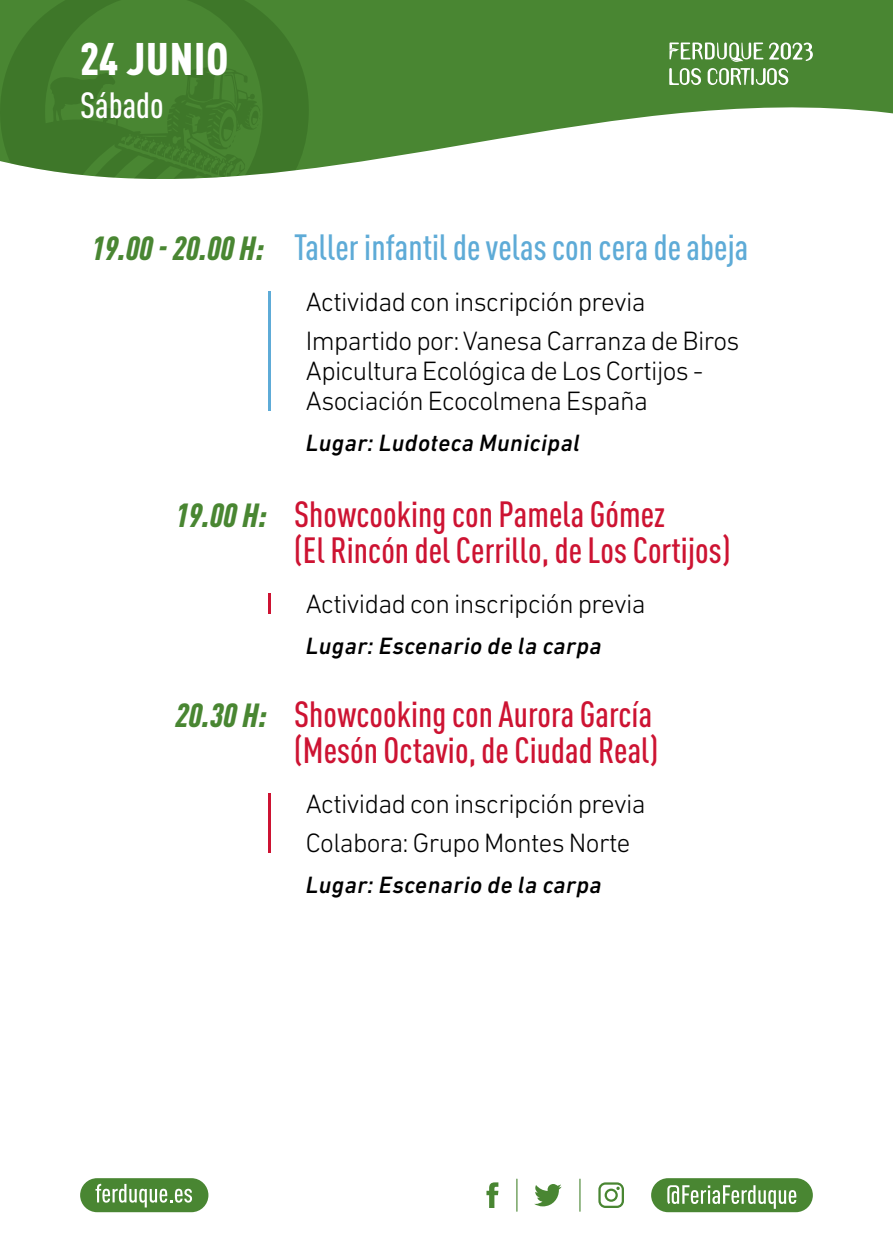
<style>
.page{position:relative;width:893px;height:1259px;background:#fff}
.page>*{position:absolute;margin:0;border:0;box-sizing:border-box;transform-origin:0 0}
.t1{font:900 condensed 45px "DIN Pro";letter-spacing:.02em;color:#fff}
.t2{font:500 condensed 36px/36px "DIN Pro";color:#cd1332}
.t3{font:500 condensed 36px "DIN Pro";color:#5eabd7}
.t4{font:500 condensed 36px "DIN Pro";color:#fff}
.t5{font:300 27px/38.4px "DIN Next LT Pro";letter-spacing:-.025em;color:#000}
.t6{font:italic 500 24px "DIN Next LT Pro";letter-spacing:.02em;color:#000}
.s1{font-weight:900;font-style:italic;font-size:33px;color:#498632}
</style>
<div class="page">
<svg style="left:392px;top:0;width:501px;height:157px;fill:#498632"></svg>
<svg style="left:0;top:0;width:392px;height:179px;background:#4b8436"></svg>
<svg style="left:598px;top:1182px;width:26px;height:26px"></svg>
<svg style="left:534px;top:1184px;width:28px;height:22px"></svg>
<svg style="left:486px;top:1182px;width:12px;height:26px"></svg>
<svg style="left:516px;top:1178px;width:1px;height:33px"></svg>
<svg style="left:579px;top:1178px;width:1px;height:33px"></svg>
<div style="left:651px;top:1178px;width:162px;height:34px;background:#498632;border-radius:17px"></div>
<svg style="left:667px;top:1185px;width:129px;height:23px"></svg>
<div style="left:80px;top:1178px;width:128px;height:34px;background:#498632;border-radius:17px"></div>
<svg style="left:95px;top:1183px;width:97px;height:24px"></svg>
<svg style="left:769px;top:43px;width:44px;height:18px"></svg>
<svg style="left:669px;top:43px;width:94px;height:19px"></svg>
<svg style="left:669px;top:68px;width:32px;height:17px"></svg>
<svg style="left:708px;top:68px;width:80px;height:17px"></svg>
<hr style="left:268px;top:291px;width:3px;height:119px;background:#5eabd7">
<hr style="left:268px;top:593px;width:3px;height:21px;background:#cd1332">
<hr style="left:268px;top:793px;width:3px;height:59px;background:#cd1332">
<h1 class="t1" style="left:80px;top:24px;width:150px">24 JUNIO</h1>
<h2 class="t4" style="left:80px;top:78px;width:85px">Sábado</h2>
<h2 class="t3" style="left:92px;top:220px;width:658px"><span class="s1">19.00 - 20.00 H:</span> Taller infantil de velas con cera de abeja</h2>
<p class="t5" style="left:306px;top:283px;width:435px">Actividad con inscripción previa<br>Impartido por: Vanesa Carranza de Biros</p>
<p class="t5" style="left:306px;top:355px;width:399px;line-height:30px">Apicultura Ecológica de Los Cortijos -<br>Asociación Ecocolmena España</p>
<p class="t6" style="left:306px;top:429px;width:276px">Lugar: Ludoteca Municipal</p>
<h2 class="t2" style="left:294px;top:493px;width:438px;text-indent:-118px"><span class="s1">19.00 H:</span> Showcooking con Pamela Gómez<br>(El Rincón del Cerrillo, de Los Cortijos)</h2>
<p class="t5" style="left:306px;top:585px;width:341px">Actividad con inscripción previa</p>
<p class="t6" style="left:306px;top:632px;width:297px">Lugar: Escenario de la carpa</p>
<h2 class="t2" style="left:176px;top:693px;width:484px;text-align:right"><span class="s1">20.30 H:</span> Showcooking con Aurora García (Mesón Octavio, de Ciudad Real)</h2>
<p class="t5" style="left:306px;top:784px;width:341px">Actividad con inscripción previa<br>Colabora: Grupo Montes Norte</p>
<p class="t6" style="left:306px;top:871px;width:297px">Lugar: Escenario de la carpa</p>
</div>
